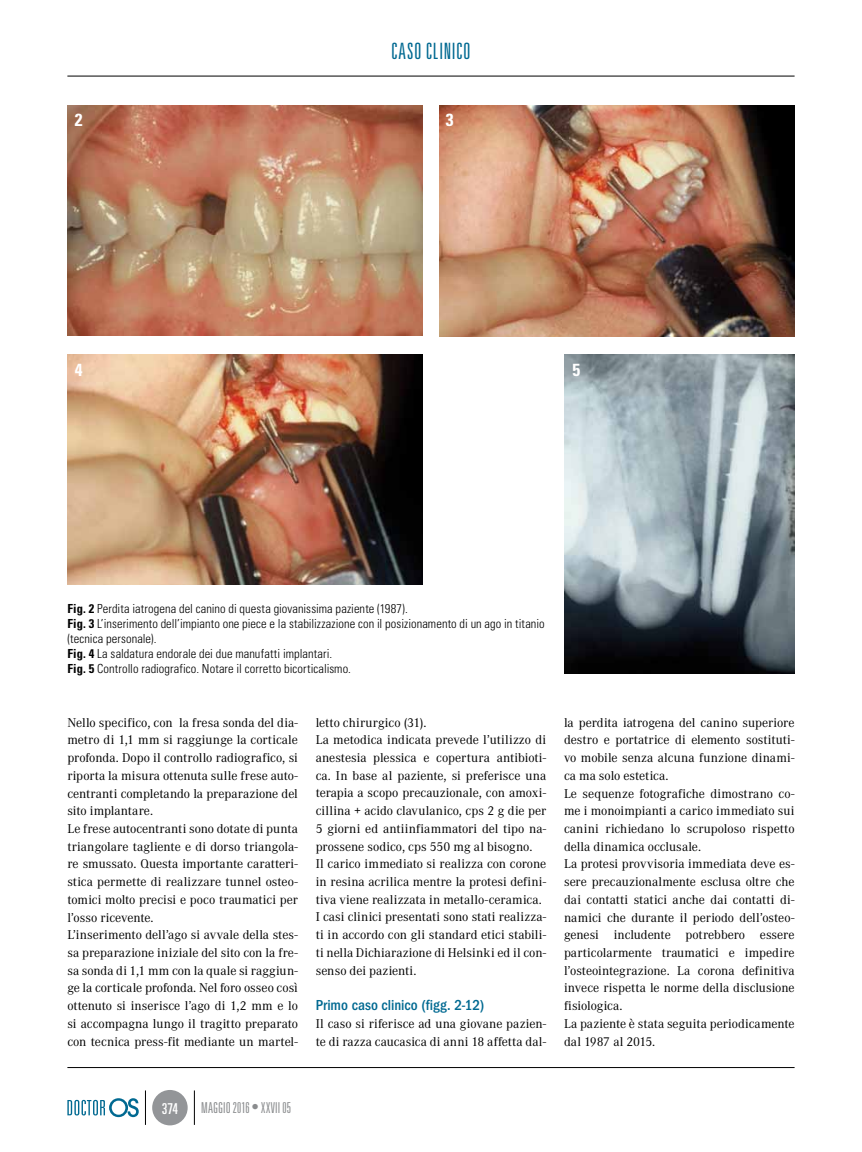
<style>
.page{position:relative;width:862px;height:1152px;background:#fff}
.page>*{position:absolute;margin:0;border:0;box-sizing:border-box;transform-origin:0 0}
.t1{font:300 ultra-condensed 22.5px "Univers LT Std";letter-spacing:.03em;color:#006991}
.t2{font:700 condensed 17.5px "Univers LT Std";color:#fff}
.t3{font:500 condensed 15px "ITC Franklin Gothic Std";color:#006991}
.t4{font:300 ultra-condensed 15px "Univers LT Std";letter-spacing:.01em;color:#8a8c8e}
.t5{font:ultra-condensed 15px "Univers LT Std";color:#fff}
.t6{font:12.5px/17.8px "Corporate ABQ";color:#000}
.t7{font:300 condensed 12.5px/15px "Univers LT Std";letter-spacing:.005em;color:#000}
.s1{font-weight:700}
</style>
<div class="page">
<hr style="left:67px;top:76px;width:727px;height:1px;background:#000">
<div style="left:152px;top:1090px;width:35px;height:35px;background:#939598;border-radius:50%"></div>
<svg style="left:67px;top:1098px;width:72px;height:19px"></svg>
<hr style="left:194px;top:1090px;width:1px;height:34px;background:#000">
<hr style="left:145px;top:1090px;width:1px;height:34px;background:#000">
<hr style="left:67px;top:1067px;width:727px;height:1px;background:#000">
<img style="left:67px;top:106px;width:355px;height:230px">
<img style="left:67px;top:354px;width:355px;height:231px">
<img style="left:439px;top:106px;width:355px;height:231px">
<img style="left:564px;top:355px;width:230px;height:318px">
<h2 class="t2" style="left:75px;top:109px;width:9px">2</h2>
<h1 class="t1" style="left:391px;top:39px;width:81px">CASO CLINICO</h1>
<h2 class="t2" style="left:445px;top:109px;width:9px">3</h2>
<h2 class="t2" style="left:75px;top:359px;width:9px">4</h2>
<h2 class="t2" style="left:572px;top:359px;width:9px">5</h2>
<p class="t7" style="left:67px;top:601px;width:478px"><span class="s1">Fig. 2</span> Perdita iatrogena del canino di questa giovanissima paziente (1987).<br><span class="s1">Fig. 3</span> L’inserimento dell’impianto one piece e la stabilizzazione con il posizionamento di un ago in titanio (tecnica personale).<br><span class="s1">Fig. 4</span> La saldatura endorale dei due manufatti implantari.<br><span class="s1">Fig. 5</span> Controllo radiografico. Notare il corretto bicorticalismo.</p>
<p class="t6" style="left:67px;top:713px;width:232px">Nello specifico, con la fresa sonda del dia&shy;metro di 1,1 mm si raggiunge la corticale profonda. Dopo il controllo radiografico, si riporta la misura ottenuta sulle frese auto&shy;centranti completando la preparazione del sito implantare.<br>Le frese autocentranti sono dotate di punta triangolare tagliente e di dorso triangola&shy;re smussato. Questa importante caratteri&shy;stica permette di realizzare tunnel osteo&shy;tomici molto precisi e poco traumatici per l’osso ricevente.<br>L’inserimento dell’ago si avvale della stes&shy;sa preparazione iniziale del sito con la fre&shy;sa sonda di 1,1 mm con la quale si raggiun&shy;ge la corticale profonda. Nel foro osseo così ottenuto si inserisce l’ago di 1,2 mm e lo si accompagna lungo il tragitto preparato con tecnica press-fit mediante un martel-</p>
<p class="t6" style="left:315px;top:713px;width:232px">letto chirurgico (31).<br>La metodica indicata prevede l’utilizzo di anestesia plessica e copertura antibioti&shy;ca. In base al paziente, si preferisce una terapia a scopo precauzionale, con amoxi&shy;cillina + acido clavulanico, cps 2 g die per 5 giorni ed antiinfiammatori del tipo na&shy;prossene sodico, cps 550 mg al bisogno.<br>Il carico immediato si realizza con corone in resina acrilica mentre la protesi defini&shy;tiva viene realizzata in metallo-ceramica.<br>I casi clinici presentati sono stati realizza&shy;ti in accordo con gli standard etici stabili&shy;ti nella Dichiarazione di Helsinki ed il con&shy;senso dei pazienti.</p>
<p class="t3" style="left:315px;top:996px;width:170px">Primo caso clinico (figg. 2-12)</p>
<p class="t6" style="left:315px;top:1015px;width:232px">Il caso si riferisce ad una giovane pazien&shy;te di razza caucasica di anni 18 affetta dal-</p>
<p class="t6" style="left:563px;top:713px;width:232px">la perdita iatrogena del canino superiore destro e portatrice di elemento sostituti&shy;vo mobile senza alcuna funzione dinami&shy;ca ma solo estetica.<br>Le sequenze fotografiche dimostrano co&shy;me i monoimpianti a carico immediato sui canini richiedano lo scrupoloso rispetto della dinamica occlusale.<br>La protesi provvisoria immediata deve es&shy;sere precauzionalmente esclusa oltre che dai contatti statici anche dai contatti di&shy;namici che durante il periodo dell’osteo&shy;genesi includente potrebbero essere particolarmente traumatici e impedire l’osteointegrazione. La corona definitiva invece rispetta le norme della disclusione fisiologica.<br>La paziente è stata seguita periodicamente dal 1987 al 2015.</p>
<p class="t5" style="left:162px;top:1100px;width:18px">374</p>
<p class="t4" style="left:201px;top:1100px;width:91px">MAGGIO 2016 • XXVII 05</p>
</div>
